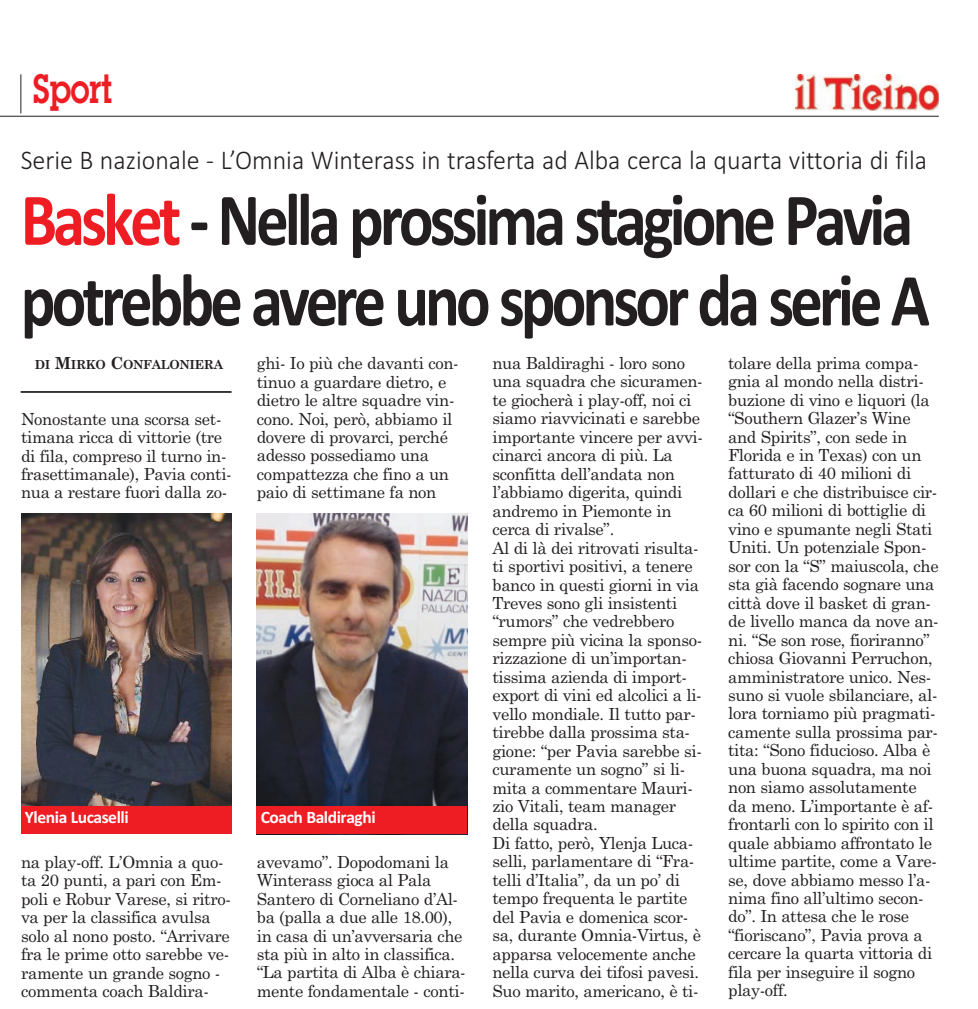
<style>
.page{position:relative;width:978px;height:1009px;background:#fff}
.page>*{position:absolute;margin:0;border:0;box-sizing:border-box;transform-origin:0 0}
.t1{font:700 75.25px/80.5px "Calibri";letter-spacing:-.06em;color:#231f20;scale:.86 1}
.t2{font:600 40.07px "Lubalin Graph";color:#ee1d23;scale:.8 1}
.t3{font:300 27.12px "Calibri";color:#231f20;scale:.96 1}
.t4{font:700 17.5px "Calibri";letter-spacing:-.025em;color:#fff}
.t5{font:16.62px/18.4px "Century Schoolbook";letter-spacing:-.02em;color:#231f20}
.t6{font:700 12.42px "Century Schoolbook";letter-spacing:-.03em;color:#231f20}
.s1{color:#ee1d23}
.s2{font-size:16.62px}
</style>
<div class="page">
<img style="left:21px;top:513px;width:211px;height:296px">
<img style="left:257px;top:513px;width:210px;height:293px">
<hr style="left:0;top:116px;width:939px;height:1px;background:#231f20">
<img style="left:795px;top:74px;width:144px;height:36px">
<hr style="left:20px;top:74px;width:1px;height:39px;background:#231f20">
<div style="left:21px;top:806px;width:210px;height:28px;background:#ee1d23"></div>
<div style="left:257px;top:806px;width:210px;height:28px;background:#ee1d23"></div>
<hr style="left:21px;top:391px;width:210px;height:2px;background:#231f20">
<h2 class="t2" style="left:33px;top:74px;width:101px">Sport</h2>
<h3 class="t3" style="left:21px;top:144px;width:945px">Serie B nazionale - L’Omnia Winterass in trasferta ad Alba cerca la quarta vittoria di fila</h3>
<h1 class="t1" style="left:21px;top:186px;width:1058px"><span class="s1">Basket</span> - Nella prossima stagione Pavia potrebbe avere uno sponsor da serie A</h1>
<p class="t6" style="left:35px;top:358px;width:190px">DI <span class="s2">M</span>IRKO <span class="s2">C</span>ONFALONIERA</p>
<p class="t5" style="left:492px;top:355px;width:212px">nua Baldiraghi - loro sono una squadra che sicuramen&shy;te giocherà i play-off, noi ci siamo riavvicinati e sarebbe importante vincere per avvi&shy;cinarci ancora di più. La sconfitta dell’andata non l’abbiamo digerita, quindi andremo in Piemonte in cerca di rivalse”.<br>Al di là dei ritrovati risulta&shy;ti sportivi positivi, a tenere banco in questi giorni in via<br>Treves sono gli insistenti “rumors” che vedrebbero sempre più vicina la sponso&shy;rizzazione di un’importan&shy;tissima azienda di import&shy;export di vini ed alcolici a li&shy;vello mondiale. Il tutto par&shy;tirebbe dalla prossima sta&shy;gione: “per Pavia sarebbe si&shy;curamente un sogno” si li&shy;mita a commentare Mauri&shy;zio Vitali, team manager della squadra.<br>Di fatto, però, Ylenja Luca&shy;selli, parlamentare di “Fra&shy;telli d’Italia”, da un po’ di tempo frequenta le partite del Pavia e domenica scor&shy;sa, durante Omnia-Virtus, è apparsa velocemente anche nella curva dei tifosi pavesi.<br>Suo marito, americano, è ti-</p>
<p class="t5" style="left:728px;top:355px;width:212px">tolare della prima compa&shy;gnia al mondo nella distri&shy;buzione di vino e liquori (la “Southern Glazer’s Wine and Spirits”, con sede in<br>Florida e in Texas) con un fatturato di 40 milioni di dollari e che distribuisce cir&shy;ca 60 milioni di bottiglie di vino e spumante negli Stati<br>Uniti. Un potenziale Spon&shy;sor con la “S” maiuscola, che sta già facendo sognare una città dove il basket di gran&shy;de livello manca da nove an&shy;ni. “Se son rose, fioriranno” chiosa Giovanni Perruchon, amministratore unico. Nes&shy;suno si vuole sbilanciare, al&shy;lora torniamo più pragmati&shy;camente sulla prossima par&shy;tita: “Sono fiducioso. Alba è una buona squadra, ma noi non siamo assolutamente da meno. L’importante è af&shy;frontarli con lo spirito con il quale abbiamo affrontato le ultime partite, come a Vare&shy;se, dove abbiamo messo l’a&shy;nima fino all’ultimo secon&shy;do”. In attesa che le rose “fioriscano”, Pavia prova a cercare la quarta vittoria di fila per inseguire il sogno play-off.</p>
<p class="t5" style="left:257px;top:355px;width:203px">ghi- Io più che davanti con&shy;tinuo a guardare dietro, e dietro le altre squadre vin&shy;cono. Noi, però, abbiamo il dovere di provarci, perché adesso possediamo una compattezza che fino a un paio di settimane fa non</p>
<p class="t5" style="left:21px;top:411px;width:212px">Nonostante una scorsa set&shy;timana ricca di vittorie (tre di fila, compreso il turno in&shy;frasettimanale), Pavia conti&shy;nua a restare fuori dalla zo-</p>
<p class="t4" style="left:25px;top:811px;width:105px">Ylenia Lucaselli</p>
<p class="t4" style="left:261px;top:811px;width:117px">Coach Baldiraghi</p>
<p class="t5" style="left:257px;top:854px;width:210px">avevamo”. Dopodomani la<br>Winterass gioca al Pala<br>Santero di Corneliano d’Al&shy;ba (palla a due alle 18.00), in casa di un’avversaria che sta più in alto in classifica. “La partita di Alba è chiara&shy;mente fondamentale - conti-</p>
<p class="t5" style="left:21px;top:854px;width:211px">na play-off. L’Omnia a quo&shy;ta 20 punti, a pari con Em&shy;poli e Robur Varese, si ritro&shy;va per la classifica avulsa solo al nono posto. “Arrivare fra le prime otto sarebbe ve&shy;ramente un grande sogno - commenta coach Baldira-</p>
</div>
